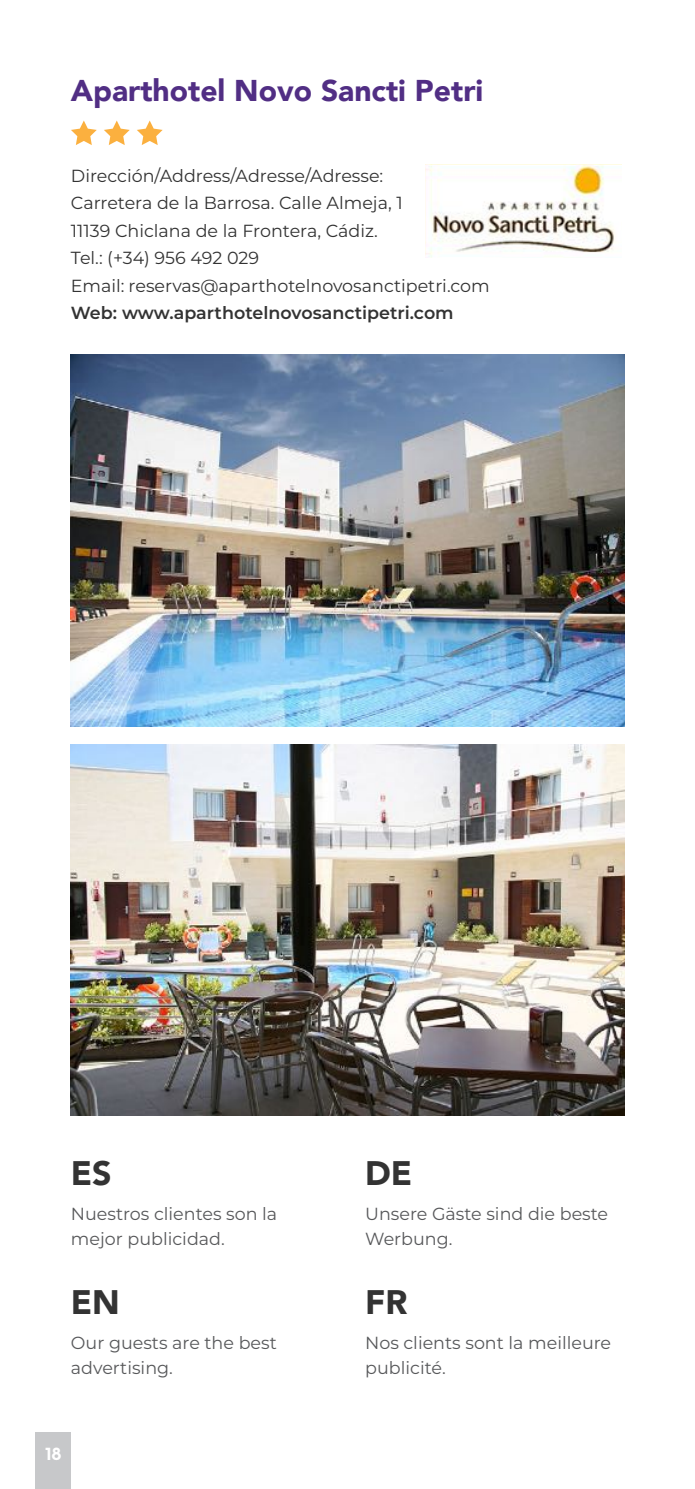
<style>
.page{position:relative;width:695px;height:1489px;background:#fff}
.page>*{position:absolute;margin:0;border:0;box-sizing:border-box;transform-origin:0 0}
.t1{font:900 34px "Avenir";color:#333}
.t2{font:900 30px "Avenir";color:#512e84}
.t3{font:17.5px/27.5px "Montserrat";color:#333}
.t4{font:17.5px/25px "Montserrat";color:#57585a}
.t5{font:600 17.5px "Montserrat";color:#333}
.t6{font:800 17.5px "Animal Planet Sans";color:#fff}
</style>
<div class="page">
<div style="left:35px;top:1431px;width:36px;height:57px;background:#c7c8ca"></div>
<img style="left:71px;top:355px;width:553px;height:371px">
<img style="left:425px;top:165px;width:190px;height:92px">
<img style="left:71px;top:744px;width:553px;height:371px">
<svg style="left:71px;top:120px;width:26px;height:25px"></svg>
<svg style="left:104px;top:120px;width:26px;height:25px"></svg>
<svg style="left:137px;top:120px;width:26px;height:25px"></svg>
<h2 class="t2" style="left:71px;top:65px;width:414px">Aparthotel Novo Sancti Petri</h2>
<p class="t3" style="left:71px;top:161px;width:420px">Dirección/Address/Adresse/Adresse:<br>Carretera de la Barrosa. Calle Almeja, 1<br>11139 Chiclana de la Frontera, Cádiz.<br>Tel.: (+34) 956 492 029<br>Email: reservas@aparthotelnovosanctipetri.com</p>
<p class="t5" style="left:71px;top:300px;width:384px">Web: www.aparthotelnovosanctipetri.com</p>
<h1 class="t1" style="left:71px;top:1143px;width:42px">ES</h1>
<p class="t4" style="left:71px;top:1200px;width:208px">Nuestros clientes son la mejor publicidad.</p>
<h1 class="t1" style="left:71px;top:1272px;width:51px">EN</h1>
<p class="t4" style="left:71px;top:1329px;width:207px">Our guests are the best advertising.</p>
<p class="t6" style="left:45px;top:1442px;width:18px">18</p>
<h1 class="t1" style="left:365px;top:1143px;width:49px">DE</h1>
<p class="t4" style="left:365px;top:1200px;width:244px">Unsere Gäste sind die beste<br>Werbung.</p>
<h1 class="t1" style="left:365px;top:1272px;width:44px">FR</h1>
<p class="t4" style="left:365px;top:1329px;width:247px">Nos clients sont la meilleure publicité.</p>
</div>
